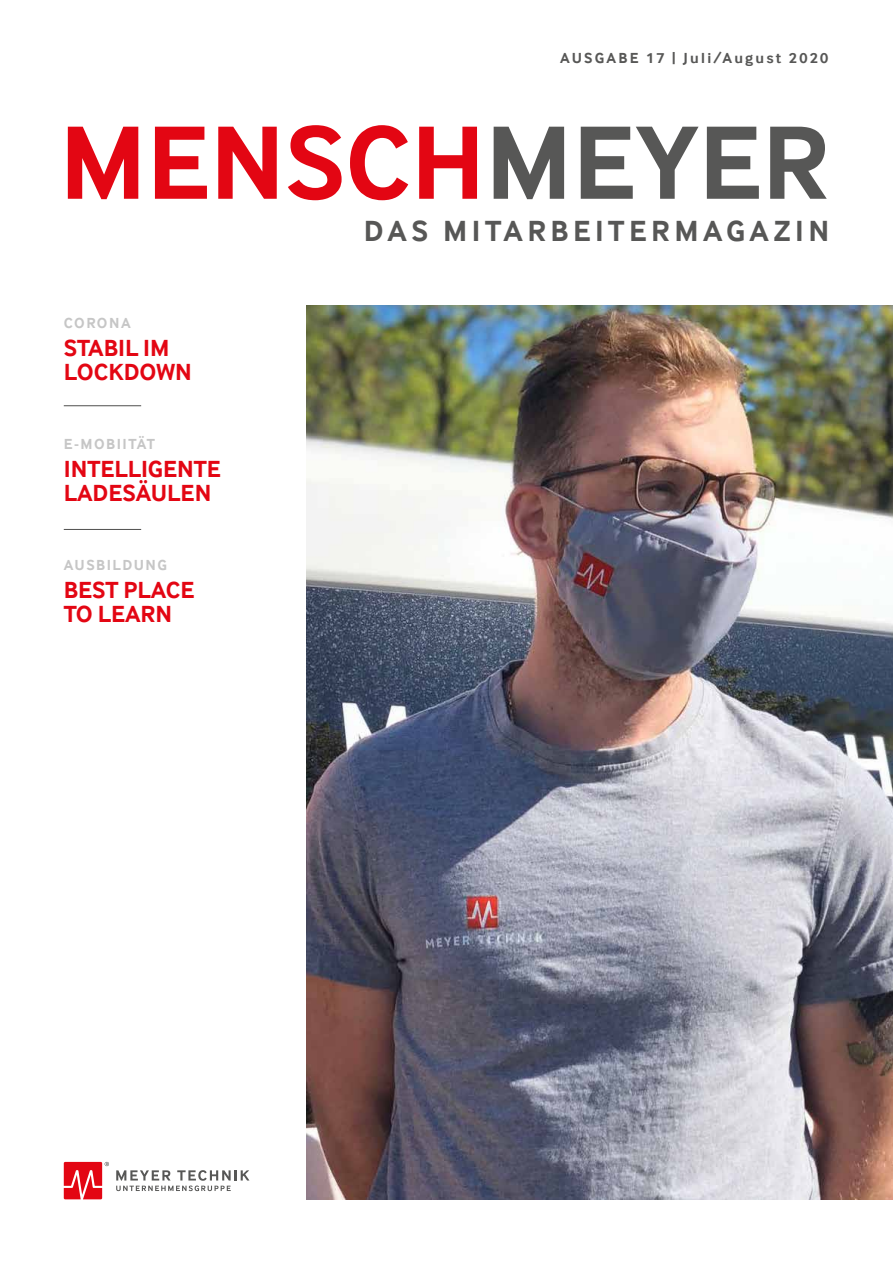
<style>
.page{position:relative;width:893px;height:1263px;background:#fff}
.page>*{position:absolute;margin:0;border:0;box-sizing:border-box;transform-origin:0 0}
.t1{font:700 108px "Inter Face";color:#e30613}
.t2{font:700 30px "Inter Face";letter-spacing:.15em;color:#575756}
.t3{font:700 24px/24px "Inter Face";color:#e30613}
.t4{font:700 15px "Inter Face";letter-spacing:.1em;color:#c6c6c6}
.t5{font:700 15px "Inter Face";letter-spacing:.15em;color:#575756}
.s1{color:#575756}
</style>
<div class="page">
<img style="left:307px;top:305px;width:586px;height:894px">
<hr style="left:64px;top:405px;width:77px;height:1px;background:#575756">
<svg style="left:64px;top:1162px;width:45px;height:37px"></svg>
<svg style="left:116px;top:1170px;width:133px;height:21px"></svg>
<hr style="left:64px;top:529px;width:77px;height:1px;background:#575756">
<p class="t5" style="left:560px;top:49px;width:269px">AUSGABE 17 | Juli/August 2020</p>
<h1 class="t1" style="left:60px;top:100px;width:771px">MENSCH<span class="s1">MEYER</span></h1>
<p class="t4" style="left:64px;top:314px;width:68px">CORONA</p>
<p class="t3" style="left:64px;top:336px;width:130px">STABIL IM<br>LOCKDOWN</p>
<p class="t4" style="left:64px;top:435px;width:93px">E-MOBIITÄT</p>
<p class="t3" style="left:64px;top:457px;width:159px">INTELLIGENTE<br>LADESÄULEN</p>
<p class="t4" style="left:64px;top:556px;width:105px">AUSBILDUNG</p>
<p class="t3" style="left:64px;top:578px;width:132px">BEST PLACE<br>TO LEARN</p>
<p class="t2" style="left:364px;top:214px;width:467px">DAS MITARBEITERMAGAZIN</p>
</div>
